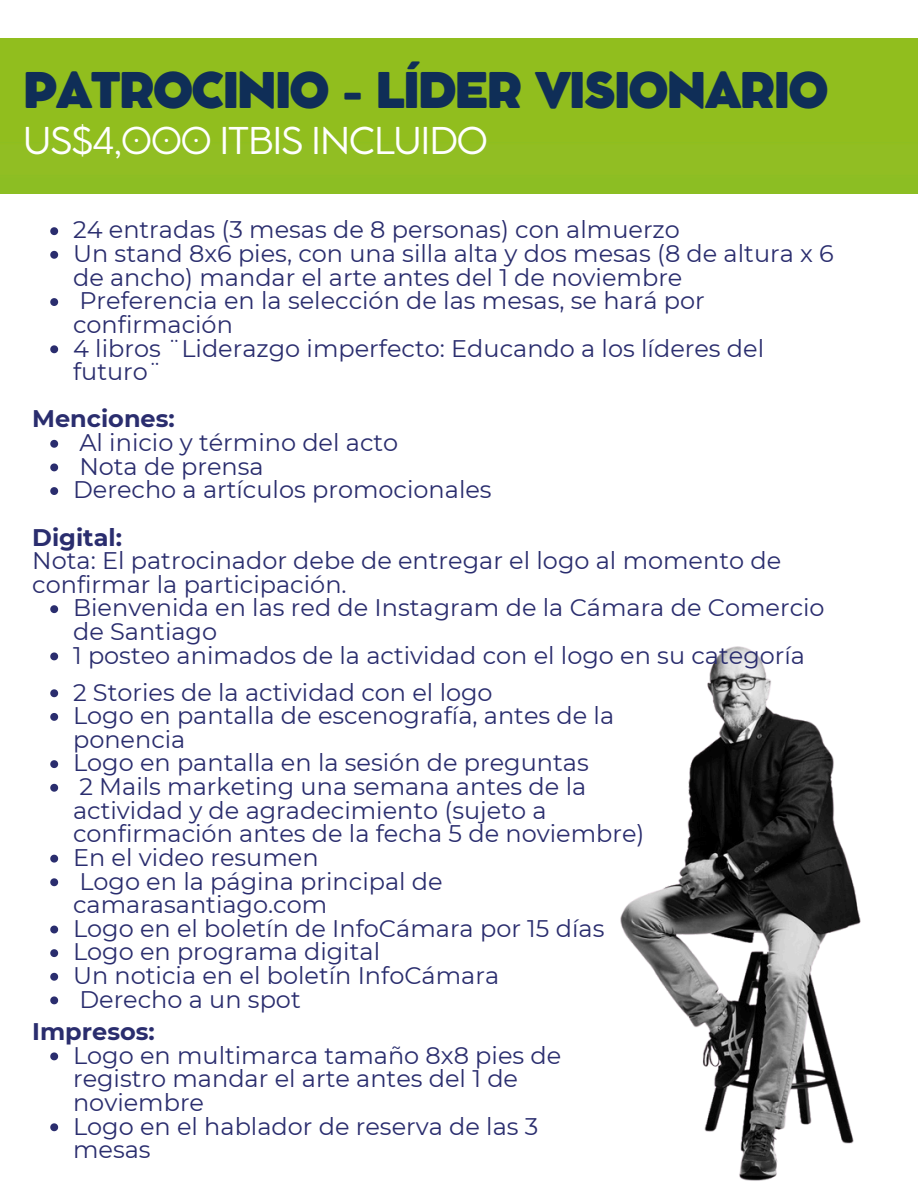
<style>
.page{position:relative;width:918px;height:1188px;background:#fff}
.page>*{position:absolute;margin:0;border:0;box-sizing:border-box;transform-origin:0 0}
.t1{font:800 48.6px "Cocomat Pro";letter-spacing:-.05em;color:#0f2e57}
.t2{font:36.45px "Cocomat Pro";letter-spacing:-.05em;color:#fff}
.t3{font:24px/23.7px "Montserrat";color:#2a2d6e}
.t4{font:700 24px "Montserrat";color:#2a2d6e}
</style>
<div class="page">
<div style="left:0;top:38px;width:918px;height:156px;background:#91be1e"></div>
<img style="left:620px;top:646px;width:241px;height:535px">
<svg style="left:50px;top:227px;width:8px;height:8px"></svg>
<svg style="left:50px;top:251px;width:8px;height:8px"></svg>
<svg style="left:50px;top:298px;width:8px;height:8px"></svg>
<svg style="left:50px;top:345px;width:8px;height:8px"></svg>
<svg style="left:50px;top:440px;width:8px;height:8px"></svg>
<svg style="left:50px;top:463px;width:8px;height:8px"></svg>
<svg style="left:50px;top:487px;width:8px;height:8px"></svg>
<svg style="left:50px;top:605px;width:8px;height:8px"></svg>
<svg style="left:50px;top:652px;width:8px;height:8px"></svg>
<svg style="left:50px;top:689px;width:8px;height:8px"></svg>
<svg style="left:50px;top:713px;width:8px;height:8px"></svg>
<svg style="left:50px;top:760px;width:8px;height:8px"></svg>
<svg style="left:50px;top:784px;width:8px;height:8px"></svg>
<svg style="left:50px;top:855px;width:8px;height:8px"></svg>
<svg style="left:50px;top:878px;width:8px;height:8px"></svg>
<svg style="left:50px;top:926px;width:8px;height:7px"></svg>
<svg style="left:50px;top:949px;width:8px;height:8px"></svg>
<svg style="left:50px;top:973px;width:8px;height:8px"></svg>
<svg style="left:50px;top:996px;width:8px;height:8px"></svg>
<svg style="left:50px;top:1052px;width:8px;height:8px"></svg>
<svg style="left:50px;top:1123px;width:8px;height:8px"></svg>
<p class="t1" style="left:23px;top:72px;width:808px">PATROCINIO - LÍDER VISIONARIO</p>
<p class="t2" style="left:23px;top:127px;width:467px">US$4,000 ITBIS INCLUIDO</p>
<h2 class="t3" style="left:73px;top:218px;width:608px">24 entradas (3 mesas de 8 personas) con almuerzo</h2>
<p class="t3" style="left:73px;top:242px;width:762px">Un stand 8x6 pies, con una silla alta y dos mesas (8 de altura x 6 de ancho) mandar el arte antes del 1 de noviembre</p>
<p class="t3" style="left:73px;top:289px;width:633px">Preferencia en la selección de las mesas, se hará por confirmación</p>
<p class="t3" style="left:73px;top:336px;width:693px">4 libros ¨Liderazgo imperfecto: Educando a los líderes del futuro¨</p>
<p class="t4" style="left:32px;top:404px;width:144px">Menciones:</p>
<h3 class="t3" style="left:79px;top:431px;width:320px">Al inicio y término del acto</h3>
<p class="t3" style="left:79px;top:454px;width:186px">Nota de prensa</p>
<p class="t3" style="left:73px;top:478px;width:420px">Derecho a artículos promocionales</p>
<p class="t4" style="left:32px;top:522px;width:91px">Digital:</p>
<p class="t3" style="left:32px;top:549px;width:750px">Nota: El patrocinador debe de entregar el logo al momento de confirmar la participación.</p>
<p class="t3" style="left:73px;top:596px;width:753px">Bienvenida en las red de Instagram de la Cámara de Comercio de Santiago</p>
<p class="t3" style="left:73px;top:643px;width:734px">1 posteo animados de la actividad con el logo en su categoría</p>
<p class="t3" style="left:73px;top:680px;width:421px">2 Stories de la actividad con el logo</p>
<p class="t3" style="left:73px;top:704px;width:543px">Logo en pantalla de escenografía, antes de la ponencia</p>
<p class="t3" style="left:73px;top:751px;width:517px">Logo en pantalla en la sesión de preguntas</p>
<p class="t3" style="left:73px;top:775px;width:573px">2 Mails marketing una semana antes de la actividad y de agradecimiento (sujeto a confirmación antes de la fecha 5 de noviembre)</p>
<p class="t3" style="left:73px;top:845px;width:247px">En el video resumen</p>
<p class="t3" style="left:73px;top:869px;width:371px">Logo en la página principal de camarasantiago.com</p>
<p class="t3" style="left:73px;top:916px;width:533px">Logo en el boletín de InfoCámara por 15 días</p>
<p class="t3" style="left:73px;top:940px;width:309px">Logo en programa digital</p>
<p class="t3" style="left:73px;top:964px;width:428px">Un noticia en el boletín InfoCámara</p>
<p class="t3" style="left:79px;top:987px;width:223px">Derecho a un spot</p>
<p class="t4" style="left:32px;top:1017px;width:124px">Impresos:</p>
<p class="t3" style="left:73px;top:1043px;width:490px">Logo en multimarca tamaño 8x8 pies de registro mandar el arte antes del 1 de noviembre</p>
<h3 class="t3" style="left:73px;top:1114px;width:467px">Logo en el hablador de reserva de las 3 mesas</h3>
</div>
